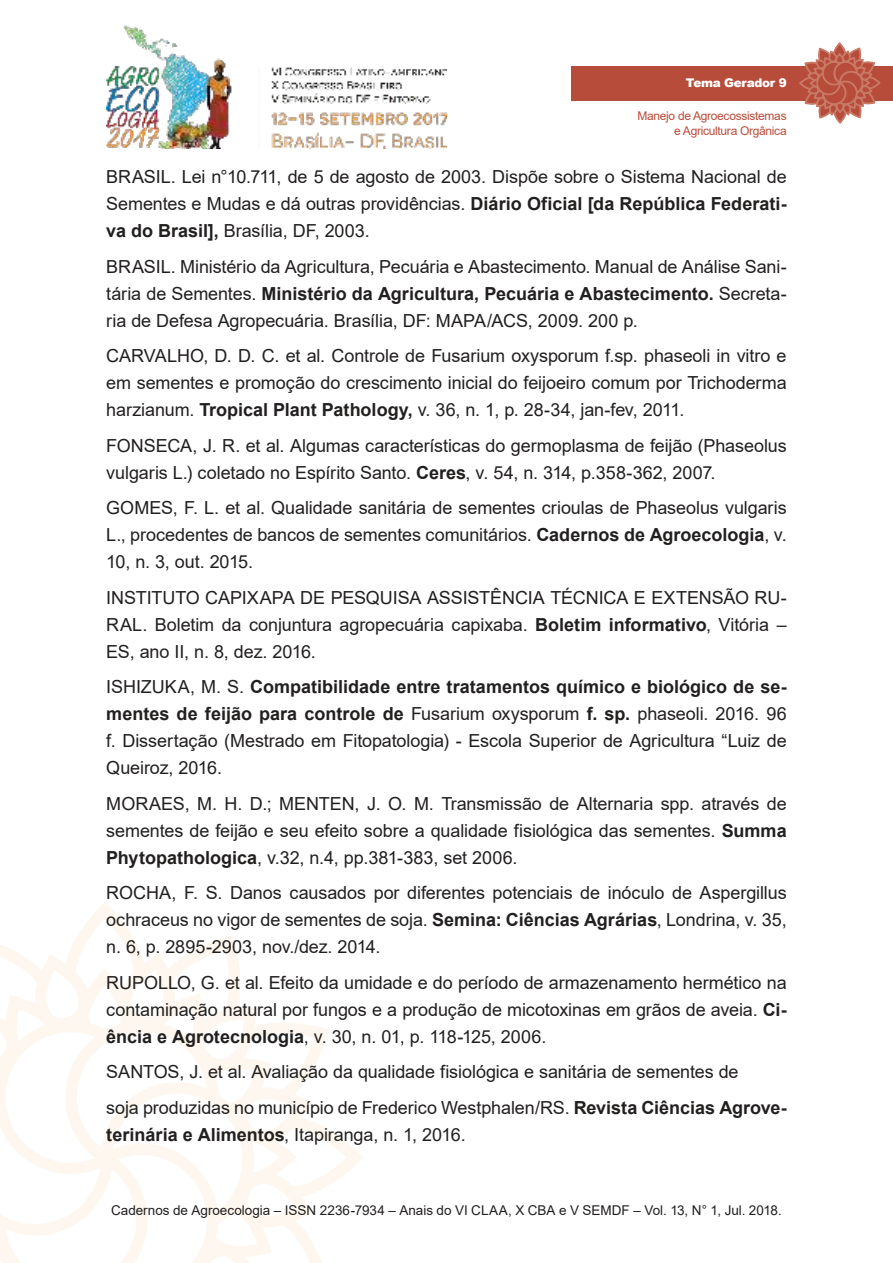
<style>
.page{position:relative;width:893px;height:1263px;background:#fff}
.page>*{position:absolute;margin:0;border:0;box-sizing:border-box;transform-origin:0 0}
.t1{font:18px/27px "Arial";letter-spacing:-.005em;color:#221f1f;text-align:justify}
.t2{font:13.5px "Arial";color:#221f1f}
.t3{font:12px/14.4px "Arial";letter-spacing:-.025em;color:#b84c3b;text-align:right}
.t4{font:900 12px "Arial";letter-spacing:-.025em;color:#fff}
.s1{font-weight:700}
</style>
<div class="page">
<img style="left:106px;top:25px;width:340px;height:124px">
<svg style="left:0;top:910px;width:363px;height:353px"></svg>
<div style="left:571px;top:66px;width:322px;height:34px;background:#b84c3b"></div>
<svg style="left:798px;top:43px;width:83px;height:81px"></svg>
<p class="t4" style="left:686px;top:76px;width:102px">Tema Gerador 9</p>
<p class="t3" style="left:637px;top:110px;width:151px">Manejo de Agroecossistemas e Agricultura Orgânica</p>
<p class="t1" style="left:106px;top:165px;width:682px">BRASIL. Lei n°10.711, de 5 de agosto de 2003. Dispõe sobre o Sistema Nacional de Sementes e Mudas e dá outras providências. <span class="s1">Diário Oficial [da República Federati&shy;va do Brasil],</span> Brasília, DF, 2003.</p>
<p class="t1" style="left:106px;top:255px;width:682px">BRASIL. Ministério da Agricultura, Pecuária e Abastecimento. Manual de Análise Sani&shy;tária de Sementes. <span class="s1">Ministério da Agricultura, Pecuária e Abastecimento.</span> Secreta&shy;ria de Defesa Agropecuária. Brasília, DF: MAPA/ACS, 2009. 200 p.</p>
<p class="t1" style="left:106px;top:344px;width:682px">CARVALHO, D. D. C. et al. Controle de Fusarium oxysporum f.sp. phaseoli in vitro e em sementes e promoção do crescimento inicial do feijoeiro comum por Trichoderma harzianum. <span class="s1">Tropical Plant Pathology,</span> v. 36, n. 1, p. 28-34, jan-fev, 2011.</p>
<p class="t1" style="left:106px;top:434px;width:682px">FONSECA, J. R. et al. Algumas características do germoplasma de feijão (Phaseolus vulgaris L.) coletado no Espírito Santo. <span class="s1">Ceres</span>, v. 54, n. 314, p.358-362, 2007.</p>
<p class="t1" style="left:106px;top:496px;width:682px">GOMES, F. L. et al. Qualidade sanitária de sementes crioulas de Phaseolus vulgaris L., procedentes de bancos de sementes comunitários. <span class="s1">Cadernos de Agroecologia</span>, v.<br>10, n. 3, out. 2015.</p>
<p class="t1" style="left:106px;top:586px;width:682px">INSTITUTO CAPIXAPA DE PESQUISA ASSISTÊNCIA TÉCNICA E EXTENSÃO RU-RAL. Boletim da conjuntura agropecuária capixaba. <span class="s1">Boletim informativo</span>, Vitória – ES, ano II, n. 8, dez. 2016.</p>
<p class="t1" style="left:106px;top:675px;width:682px">ISHIZUKA, M. S. <span class="s1">Compatibilidade entre tratamentos químico e biológico de se&shy;mentes de feijão para controle de</span> Fusarium oxysporum <span class="s1">f. sp.</span> phaseoli. 2016. 96 f. Dissertação (Mestrado em Fitopatologia) - Escola Superior de Agricultura “Luiz de Queiroz, 2016.</p>
<p class="t1" style="left:106px;top:792px;width:682px">MORAES, M. H. D.; MENTEN, J. O. M. Transmissão de Alternaria spp. através de sementes de feijão e seu efeito sobre a qualidade fisiológica das sementes. <span class="s1">Summa Phytopathologica</span>, v.32, n.4, pp.381-383, set 2006.</p>
<p class="t1" style="left:106px;top:881px;width:682px">ROCHA, F. S. Danos causados por diferentes potenciais de inóculo de Aspergillus ochraceus no vigor de sementes de soja. <span class="s1">Semina: Ciências Agrárias</span>, Londrina, v. 35, n. 6, p. 2895-2903, nov./dez. 2014.</p>
<p class="t1" style="left:106px;top:971px;width:682px">RUPOLLO, G. et al. Efeito da umidade e do período de armazenamento hermético na contaminação natural por fungos e a produção de micotoxinas em grãos de aveia. <span class="s1">Ci&shy;ência e Agrotecnologia</span>, v. 30, n. 01, p. 118-125, 2006.</p>
<p class="t1" style="left:106px;top:1056px;width:682px;line-height:35.5px">SANTOS, J. et al. Avaliação da qualidade fisiológica e sanitária de sementes de<br>soja produzidas no município de Frederico Westphalen/RS. <span class="s1">Revista Ciências Agrove-</span></p>
<p class="t1" style="left:106px;top:1123px;width:361px"><span class="s1">terinária e Alimentos</span>, Itapiranga, n. 1, 2016.</p>
<p class="t2" style="left:111px;top:1205px;width:672px">Cadernos de Agroecologia – ISSN 2236-7934 – Anais do VI CLAA, X CBA e V SEMDF – Vol. 13, N° 1, Jul. 2018.</p>
</div>
